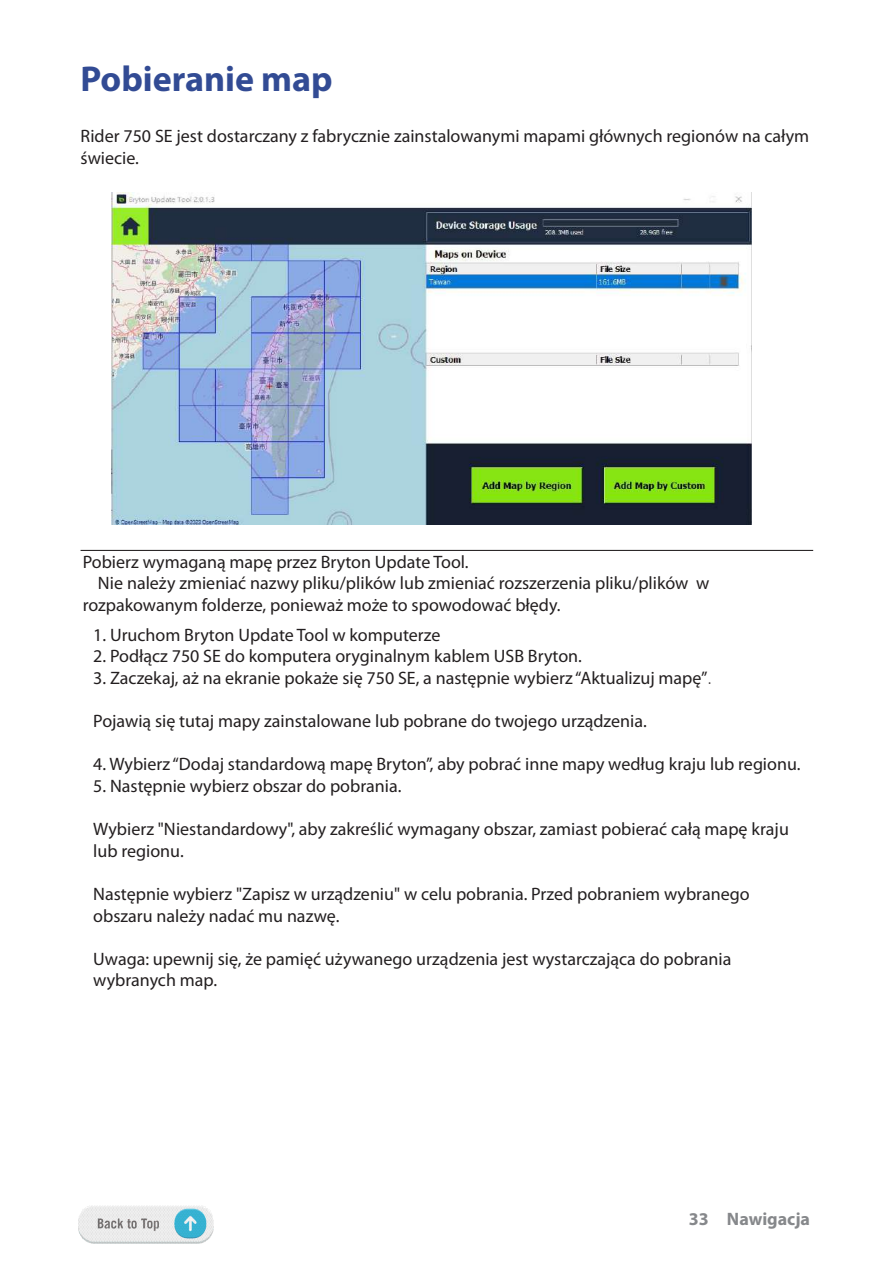
<style>
.page{position:relative;width:893px;height:1263px;background:#fff}
.page>*{position:absolute;margin:0;border:0;box-sizing:border-box;transform-origin:0 0}
.t1{font:700 36px "Myriad Pro";color:#324b94}
.t2{font:18px/21.6px "Myriad Pro";color:#231f20}
.t3{font:700 18px "Myriad Pro";color:#86888b}
.s1{font-family:"Adobe Ming Std";font-weight:300}
</style>
<div class="page">
<img style="left:79px;top:1206px;width:135px;height:37px">
<hr style="left:81px;top:550px;width:732px;height:1px;background:#231f20">
<img style="left:112px;top:192px;width:639px;height:333px">
<h1 class="t1" style="left:81px;top:55px;width:254px">Pobieranie map</h1>
<p class="t2" style="left:81px;top:125px;width:730px">Rider 750 SE jest dostarczany z fabrycznie zainstalowanymi mapami głównych regionów na całym świecie.</p>
<p class="t2" style="left:83px;top:550px;width:387px">Pobierz wymaganą mapę przez Bryton Update Tool.</p>
<p class="t2" style="left:98px;top:572px;width:613px">Nie należy zmieniać nazwy pliku/plików lub zmieniać rozszerzenia pliku/plików w</p>
<p class="t2" style="left:83px;top:594px;width:479px">rozpakowanym folderze, ponieważ może to spowodować błędy.</p>
<p class="t2" style="left:93px;top:624px;width:349px">1. Uruchom Bryton Update Tool w komputerze</p>
<p class="t2" style="left:93px;top:645px;width:490px">2. Podłącz 750 SE do komputera oryginalnym kablem USB Bryton.</p>
<p class="t2" style="left:93px;top:667px;width:620px">3. Zaczekaj, aż na ekranie pokaże się 750 SE, a następnie wybierz “Aktualizuj mapę”<span class="s1">.</span></p>
<p class="t2" style="left:93px;top:710px;width:555px">Pojawią się tutaj mapy zainstalowane lub pobrane do twojego urządzenia.</p>
<p class="t2" style="left:93px;top:753px;width:709px">4. Wybierz “Dodaj standardową mapę Bryton”, aby pobrać inne mapy według kraju lub regionu.</p>
<p class="t2" style="left:93px;top:775px;width:310px">5. Następnie wybierz obszar do pobrania.</p>
<p class="t2" style="left:93px;top:818px;width:697px">Wybierz "Niestandardowy", aby zakreślić wymagany obszar, zamiast pobierać całą mapę kraju lub regionu.</p>
<p class="t2" style="left:93px;top:883px;width:658px">Następnie wybierz "Zapisz w urządzeniu" w celu pobrania. Przed pobraniem wybranego obszaru należy nadać mu nazwę.</p>
<p class="t2" style="left:93px;top:948px;width:640px">Uwaga: upewnij się, że pamięć używanego urządzenia jest wystarczająca do pobrania wybranych map.</p>
<p class="t3" style="left:689px;top:1208px;width:123px">33 Nawigacja</p>
</div>
